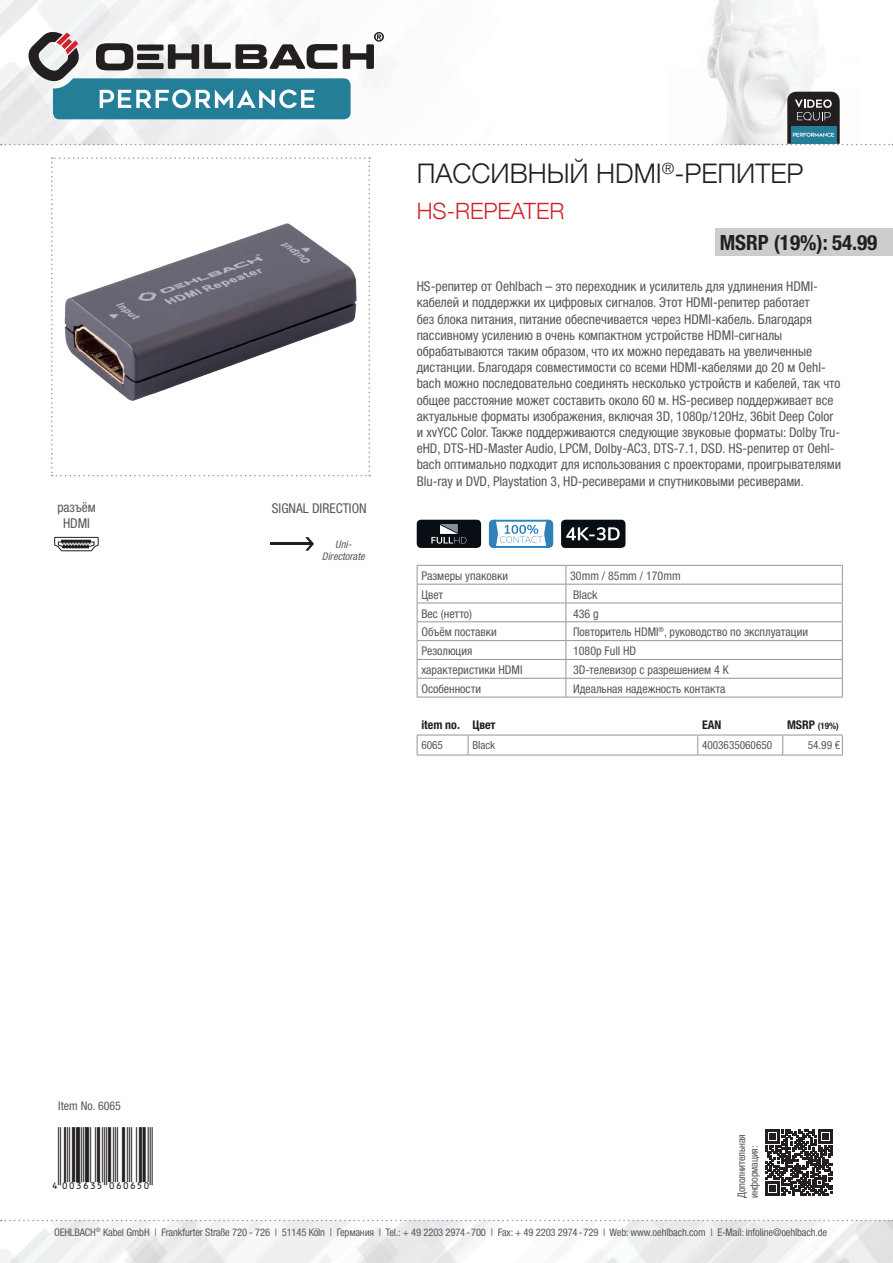
<style>
.page{position:relative;width:893px;height:1263px;background:#fff}
.page>*{position:absolute;margin:0;border:0;box-sizing:border-box;transform-origin:0 0}
.t1{font:300 27px "Helvetica Neue";color:#231f20}
.t2{font:27px "EAN";color:#231f20}
.t3{font:300 22.5px "Helvetica Neue";color:#d1232a}
.t4{font:700 condensed 21px "Helvetica Neue LTW1 G";color:#231f20}
.t5{font:condensed 13.5px/16.2px "Helvetica Neue LTW1 G";color:#57585a}
.t6{font:condensed 12px "Helvetica Neue LTW1 G";color:#57585a}
.t7{font:700 condensed 12px "Helvetica Neue LTW1 G";color:#231f20}
.t8{font:condensed 11.25px "Helvetica Neue LTW1 G";color:#57585a}
.t9{font:condensed 10.5px/12.6px "Helvetica Neue LTW1 G";letter-spacing:-.01em;color:#57585a}
.t10{font:italic condensed 10.5px/12.6px "Helvetica Neue LTW1 G";color:#57585a;text-align:center}
.t11{font:700 condensed 9px "Helvetica Neue LTW1 G";color:#231f20}
.s1{font-size:12px}
</style>
<div class="page">
<img style="left:0;top:1220px;width:893px;height:43px">
<img style="left:0;top:0;width:818px;height:145px">
<svg style="left:1px;top:1220px;width:892px;height:1px"></svg>
<svg style="left:51px;top:157px;width:319px;height:319px"></svg>
<div style="left:417px;top:520px;width:64px;height:28px;background:#090e15;border-radius:4px"></div>
<svg style="left:431px;top:524px;width:35px;height:20px"></svg>
<svg style="left:489px;top:520px;width:64px;height:28px"></svg>
<div style="left:561px;top:520px;width:64px;height:28px;background:#090e15;border-radius:4px"></div>
<svg style="left:566px;top:527px;width:54px;height:13px"></svg>
<svg style="left:54px;top:536px;width:45px;height:16px"></svg>
<hr style="left:270px;top:543px;width:42px;height:2px;background:#231f20">
<svg style="left:306px;top:537px;width:8px;height:14px"></svg>
<svg style="left:766px;top:1129px;width:66px;height:67px"></svg>
<svg style="left:1px;top:31px;width:892px;height:114px"></svg>
<svg style="left:417px;top:734px;width:426px;height:21px"></svg>
<hr style="left:417px;top:755px;width:51px;height:1px;background:#939598">
<hr style="left:468px;top:755px;width:230px;height:1px;background:#939598">
<hr style="left:698px;top:755px;width:85px;height:1px;background:#939598">
<hr style="left:783px;top:755px;width:60px;height:1px;background:#939598">
<hr style="left:417px;top:735px;width:51px;height:1px;background:#939598">
<hr style="left:468px;top:735px;width:230px;height:1px;background:#939598">
<hr style="left:698px;top:735px;width:85px;height:1px;background:#939598">
<hr style="left:783px;top:735px;width:60px;height:1px;background:#939598">
<div style="left:715px;top:228px;width:178px;height:28px;background:#cbccce"></div>
<svg style="left:417px;top:565px;width:426px;height:132px"></svg>
<hr style="left:417px;top:697px;width:149px;height:1px;background:#939598">
<hr style="left:566px;top:697px;width:277px;height:1px;background:#939598">
<h1 class="t1" style="left:417px;top:152px;width:388px">ПАССИВНЫЙ HDMI<sup>®</sup>-РЕПИТЕР</h1>
<h2 class="t3" style="left:417px;top:193px;width:149px">HS-REPEATER</h2>
<h3 class="t4" style="left:720px;top:230px;width:159px">MSRP (19%): 54.99</h3>
<p class="t5" style="left:57px;top:499px;width:40px">разъём</p>
<p class="t5" style="left:272px;top:500px;width:96px">SIGNAL DIRECTION</p>
<p class="t5" style="left:63px;top:515px;width:29px">HDMI</p>
<p class="t10" style="left:322px;top:538px;width:47px">Uni-<br>Directorate</p>
<p class="t5" style="left:417px;top:278px;width:426px">HS-репитер от Oehlbach – это переходник и усилитель для удлинения HDMI&shy;кабелей и поддержки их цифровых сигналов. Этот HDMI-репитер работает<br>без блока питания, питание обеспечивается через HDMI-кабель. Благодаря пассивному усилению в очень компактном устройстве HDMI-сигналы обрабатываются таким образом, что их можно передавать на увеличенные дистанции. Благодаря совместимости со всеми HDMI-кабелями до 20 м Oehl&shy;bach можно последовательно соединять несколько устройств и кабелей, так что общее расстояние может составить около 60 м. HS-ресивер поддерживает все актуальные форматы изображения, включая 3D, 1080p/120Hz, 36bit Deep Color и xvYCC Color. Также поддерживаются следующие звуковые форматы: Dolby Tru&shy;eHD, DTS-HD-Master Audio, LPCM, Dolby-AC3, DTS-7.1, DSD. HS-репитер от Oehl&shy;bach оптимально подходит для использования с проекторами, проигрывателями Blu-ray и DVD, Playstation 3, HD-ресиверами и спутниковыми ресиверами.</p>
<p class="t6" style="left:421px;top:569px;width:88px">Размеры упаковки</p>
<p class="t6" style="left:570px;top:569px;width:112px">30mm / 85mm / 170mm</p>
<p class="t6" style="left:421px;top:587px;width:23px">Цвет</p>
<p class="t6" style="left:573px;top:587px;width:26px">Black</p>
<p class="t6" style="left:421px;top:606px;width:52px">Вес (нетто)</p>
<p class="t6" style="left:573px;top:606px;width:27px">436 g</p>
<p class="t6" style="left:421px;top:625px;width:77px">Объём поставки</p>
<p class="t6" style="left:573px;top:625px;width:236px">Повторитель HDMI<sup>®</sup>, руководство по эксплуатации</p>
<p class="t6" style="left:421px;top:644px;width:52px">Резолюция</p>
<p class="t6" style="left:573px;top:644px;width:65px">1080p Full HD</p>
<p class="t6" style="left:421px;top:663px;width:103px">характеристики HDMI</p>
<p class="t6" style="left:573px;top:663px;width:157px">3D-телевизор с разрешением 4 К</p>
<p class="t6" style="left:421px;top:681px;width:61px">Особенности</p>
<p class="t6" style="left:573px;top:681px;width:154px">Идеальная надежность контакта</p>
<p class="t7" style="left:421px;top:717px;width:76px">item no. Цвет</p>
<p class="t7" style="left:702px;top:717px;width:21px">EAN</p>
<p class="t11" style="left:787px;top:720px;width:53px"><span class="s1">MSRP</span> (19%)</p>
<p class="t8" style="left:421px;top:738px;width:23px">6065</p>
<p class="t8" style="left:472px;top:738px;width:24px">Black</p>
<p class="t8" style="left:702px;top:738px;width:72px">4003635060650</p>
<p class="t8" style="left:808px;top:738px;width:34px">54.99 €</p>
<p class="t6" style="left:58px;top:1099px;width:64px">Item No. 6065</p>
<h1 class="t2" style="left:51px;top:1157px;width:103px">4":D=@GI#NTNTSN"</h1>
<p class="t9" style="left:735px;top:1198px;width:65px;rotate:-90deg">Дополнительная информация:</p>
<p class="t9" style="left:54px;top:1226px;width:775px">OEHLBACH<sup>®</sup> Kabel GmbH | Frankfurter Straße 720 - 726 | 51145 Köln | Германия | Tel.: + 49 2203 2974-700 | Fax: + 49 2203 2974-729 | Web: www.oehlbach.com | E-Mail: infoline@oehlbach.de</p>
</div>
